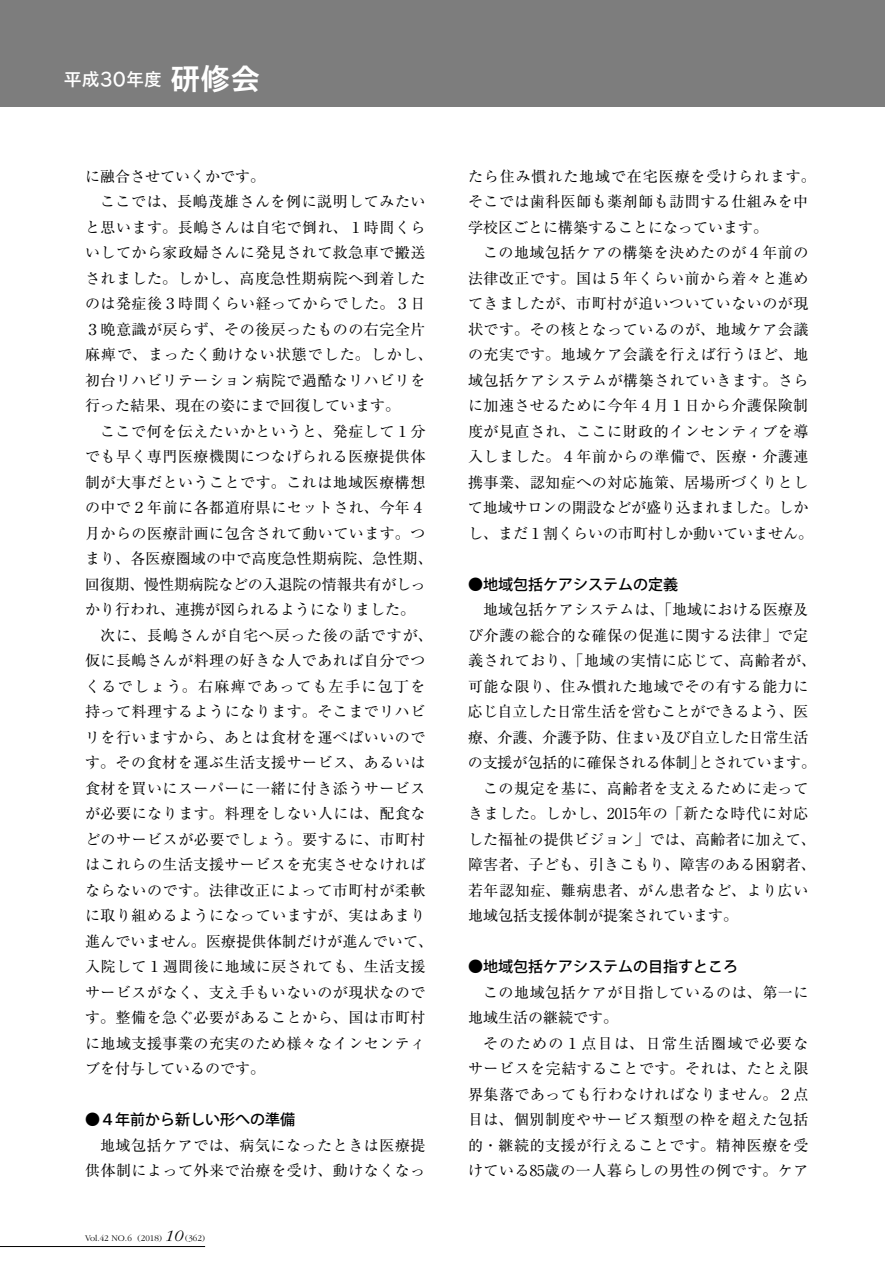
<style>
.page{position:relative;width:885px;height:1263px;background:#fff}
.page>*{position:absolute;margin:0;border:0;box-sizing:border-box;transform-origin:0 0}
.t1{font:18px "TB Go Std DB";color:#fff}
.t2{font:15px/25.5px "Ryumin Pro";letter-spacing:.035em;color:#000}
.t3{font:15px "Ryumin Pro";letter-spacing:.01em;color:#000}
.t4{font:15px "Ryumin Pro";color:#000}
.t5{font:15px "Ryumin Pro";letter-spacing:-.015em;color:#000}
.t6{font:500 15px "Koz Go Pro";color:#000}
.t7{font:15px "Ryumin Pro";letter-spacing:.065em;color:#000}
.t8{font:15px "Ryumin Pro";letter-spacing:-.01em;color:#000}
.t9{font:15px "Ryumin Pro";letter-spacing:.09em;color:#000}
.t10{font:300 9px "Garamond";color:#000}
.s1{font-family:"TB Go Std B";font-size:30px}
.s2{font-style:italic;font-size:16.5px}
</style>
<div class="page">
<hr style="left:0;top:1246px;width:205px;height:1px;background:#000">
<div style="left:0;top:0;width:884px;height:106px;background:#7d7d7d"></div>
<p class="t1" style="left:64px;top:63px;width:198px">平成30年度<span class="s1">研修会</span></p>
<p class="t4" style="left:85px;top:164px;width:181px">に融合させていくかです。</p>
<p class="t2" style="left:100px;top:188px;width:327px">ここでは、長嶋茂雄さんを例に説明してみたい</p>
<p class="t2" style="left:85px;top:213px;width:342px">と思います。長嶋さんは自宅で倒れ、１時間くら</p>
<p class="t2" style="left:85px;top:239px;width:342px">いしてから家政婦さんに発見されて救急車で搬送</p>
<p class="t2" style="left:85px;top:264px;width:342px">されました。しかし、高度急性期病院へ到着した</p>
<p class="t2" style="left:85px;top:290px;width:342px">のは発症後３時間くらい経ってからでした。３日</p>
<p class="t2" style="left:85px;top:315px;width:342px">３晩意識が戻らず、その後戻ったものの右完全片</p>
<p class="t7" style="left:85px;top:343px;width:349px">麻痺で、まったく動けない状態でした。しかし、</p>
<p class="t2" style="left:85px;top:366px;width:342px">初台リハビリテーション病院で過酷なリハビリを</p>
<p class="t4" style="left:85px;top:394px;width:316px">行った結果、現在の姿にまで回復しています。</p>
<p class="t2" style="left:100px;top:417px;width:327px">ここで何を伝えたいかというと、発症して１分</p>
<p class="t2" style="left:85px;top:443px;width:342px">でも早く専門医療機関につなげられる医療提供体</p>
<p class="t2" style="left:85px;top:468px;width:342px">制が大事だということです。これは地域医療構想</p>
<p class="t2" style="left:85px;top:494px;width:342px">の中で２年前に各都道府県にセットされ、今年４</p>
<p class="t2" style="left:85px;top:519px;width:342px">月からの医療計画に包含されて動いています。つ</p>
<p class="t3" style="left:85px;top:547px;width:349px">まり、各医療圏域の中で高度急性期病院、急性期、</p>
<p class="t8" style="left:85px;top:572px;width:342px">回復期、慢性期病院などの入退院の情報共有がしっ</p>
<p class="t4" style="left:85px;top:598px;width:331px">かり行われ、連携が図られるようになりました。</p>
<p class="t7" style="left:100px;top:623px;width:334px">次に、長嶋さんが自宅へ戻った後の話ですが、</p>
<p class="t2" style="left:85px;top:647px;width:342px">仮に長嶋さんが料理の好きな人であれば自分でつ</p>
<p class="t9" style="left:85px;top:674px;width:342px">くるでしょう。右麻痺であっても左手に包丁を</p>
<p class="t2" style="left:85px;top:698px;width:342px">持って料理するようになります。そこまでリハビ</p>
<p class="t2" style="left:85px;top:723px;width:342px">リを行いますから、あとは食材を運べばいいので</p>
<p class="t2" style="left:85px;top:749px;width:342px">す。その食材を運ぶ生活支援サービス、あるいは</p>
<p class="t2" style="left:85px;top:774px;width:342px">食材を買いにスーパーに一緒に付き添うサービス</p>
<p class="t2" style="left:85px;top:800px;width:342px">が必要になります。料理をしない人には、配食な</p>
<p class="t2" style="left:85px;top:825px;width:342px">どのサービスが必要でしょう。要するに、市町村</p>
<p class="t2" style="left:85px;top:851px;width:342px">はこれらの生活支援サービスを充実させなければ</p>
<p class="t2" style="left:85px;top:876px;width:342px">ならないのです。法律改正によって市町村が柔軟</p>
<p class="t2" style="left:85px;top:902px;width:342px">に取り組めるようになっていますが、実はあまり</p>
<p class="t3" style="left:85px;top:929px;width:349px">進んでいません。医療提供体制だけが進んでいて、</p>
<p class="t2" style="left:85px;top:953px;width:342px">入院して１週間後に地域に戻されても、生活支援</p>
<p class="t2" style="left:85px;top:978px;width:342px">サービスがなく、支え手もいないのが現状なので</p>
<p class="t2" style="left:85px;top:1004px;width:342px">す。整備を急ぐ必要があることから、国は市町村</p>
<p class="t2" style="left:85px;top:1029px;width:342px">に地域支援事業の充実のため様々なインセンティ</p>
<p class="t4" style="left:85px;top:1057px;width:181px">ブを付与しているのです。</p>
<p class="t6" style="left:85px;top:1110px;width:211px">●４年前から新しい形への準備</p>
<p class="t2" style="left:85px;top:1131px;width:342px;text-align:right">地域包括ケアでは、病気になったときは医療提供体制によって外来で治療を受け、動けなくなっ</p>
<p class="t10" style="left:85px;top:1233px;width:121px">Vol.42 NO.6 (2018) <span class="s2">10</span> (362)</p>
<p class="t2" style="left:468px;top:162px;width:349px">たら住み慣れた地域で在宅医療を受けられます。そこでは歯科医師も薬剤師も訪問する仕組みを中学校区ごとに構築することになっています。</p>
<p class="t2" style="left:468px;top:239px;width:347px;text-indent:15px">この地域包括ケアの構築を決めたのが４年前の法律改正です。国は５年くらい前から着々と進めてきましたが、市町村が追いついていないのが現状です。その核となっているのが、地域ケア会議の充実です。地域ケア会議を行えば行うほど、地域包括ケアシステムが構築されていきます。さらに加速させるために今年４月１日から介護保険制度が見直され、ここに財政的インセンティブを導入しました。４年前からの準備で、医療・介護連携事業、認知症への対応施策、居場所づくりとして地域サロンの開設などが盛り込まれました。しかし、まだ１割くらいの市町村しか動いていません。</p>
<p class="t6" style="left:468px;top:574px;width:211px">●地域包括ケアシステムの定義</p>
<p class="t3" style="left:483px;top:598px;width:327px">地域包括ケアシステムは、「地域における医療及</p>
<p class="t2" style="left:468px;top:621px;width:342px">び介護の総合的な確保の促進に関する法律」で定</p>
<p class="t2" style="left:468px;top:647px;width:349px">義されており、「地域の実情に応じて、高齢者が、</p>
<p class="t2" style="left:468px;top:672px;width:342px">可能な限り、住み慣れた地域でその有する能力に</p>
<p class="t5" style="left:468px;top:700px;width:342px">応じ自立した日常生活を営むことができるよう、医</p>
<p class="t5" style="left:468px;top:725px;width:342px">療、介護、介護予防、住まい及び自立した日常生活</p>
<p class="t5" style="left:468px;top:751px;width:349px">の支援が包括的に確保される体制」とされています。</p>
<p class="t2" style="left:483px;top:774px;width:327px">この規定を基に、高齢者を支えるために走って</p>
<p class="t2" style="left:468px;top:800px;width:342px">きました。しかし、2015年の「新たな時代に対応</p>
<p class="t3" style="left:468px;top:827px;width:349px">した福祉の提供ビジョン」では、高齢者に加えて、</p>
<p class="t3" style="left:468px;top:853px;width:349px">障害者、子ども、引きこもり、障害のある困窮者、</p>
<p class="t2" style="left:468px;top:876px;width:342px">若年認知症、難病患者、がん患者など、より広い</p>
<p class="t4" style="left:468px;top:904px;width:271px">地域包括支援体制が提案されています。</p>
<p class="t6" style="left:468px;top:957px;width:271px">●地域包括ケアシステムの目指すところ</p>
<p class="t2" style="left:468px;top:978px;width:342px;text-indent:15px">この地域包括ケアが目指しているのは、第一に地域生活の継続です。</p>
<p class="t2" style="left:468px;top:1029px;width:342px;text-align:justify;text-indent:15px">そのための１点目は、日常生活圏域で必要なサービスを完結することです。それは、たとえ限界集落であっても行わなければなりません。２点目は、個別制度やサービス類型の枠を超えた包括的・継続的支援が行えることです。精神医療を受けている85歳の一人暮らしの男性の例です。ケア</p>
</div>
